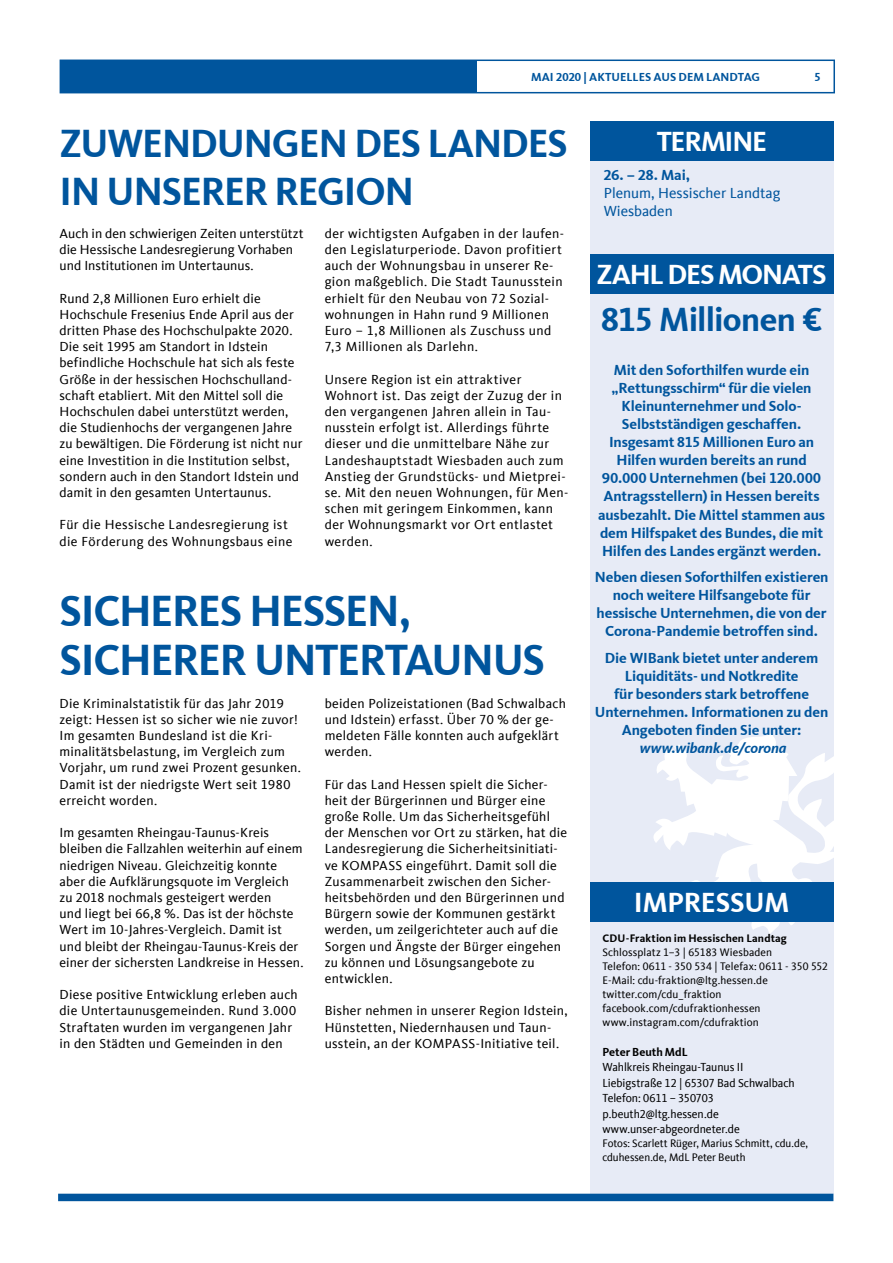
<style>
.page{position:relative;width:893px;height:1263px;background:#fff}
.page>*{position:absolute;margin:0;border:0;box-sizing:border-box;transform-origin:0 0}
.t1{font:700 45px/49.5px "CDU Kievit Tab";letter-spacing:-.03em;color:#00559d}
.t2{font:700 40.5px/48px "CDU Kievit Tab";letter-spacing:-.025em;color:#00559d}
.t3{font:700 34.5px "CDU Kievit Tab";letter-spacing:-.02em;color:#00559d}
.t4{font:700 28.5px "CDU Kievit Tab";letter-spacing:-.04em;color:#fff}
.t5{font:700 28.5px "CDU Kievit Tab";letter-spacing:-.01em;color:#fff}
.t6{font:700 15px/18px "CDU Kievit Tab";letter-spacing:-.01em;color:#00559d;text-align:center}
.t7{font:15px/18px "CDU Kievit Tab";color:#00559d}
.t8{font:italic 700 15px "CDU Kievit Tab";letter-spacing:-.005em;color:#00559d}
.t9{font:13.5px/16.2px "CDU Kievit Tab";letter-spacing:.02em;color:#000}
.t10{font:13.5px/16.2px "CDU Kievit Tab";color:#000}
.t11{font:12px/15.5px "CDU Kievit Tab";letter-spacing:-.005em;color:#000}
.t12{font:700 12px "CDU Kievit Tab";color:#00559d}
.t13{font:700 12px "CDU Kievit Tab";color:#000}
.t14{font:11.25px/14px "CDU Kievit Tab";letter-spacing:.005em;color:#000}
.t15{font:700 11.25px "CDU Kievit Tab";letter-spacing:.015em;color:#000}
</style>
<div class="page">
<div style="left:590px;top:124px;width:243px;height:1070px;background:#e7ebf6"></div>
<svg style="left:649px;top:733px;width:185px;height:201px"></svg>
<div style="left:590px;top:881px;width:243px;height:40px;background:#00559d"></div>
<div style="left:58px;top:1194px;width:775px;height:7px;background:#00559d"></div>
<div style="left:60px;top:60px;width:775px;height:33px;border:2px solid #00559d"></div>
<div style="left:61px;top:60px;width:416px;height:32px;background:#00559d"></div>
<div style="left:590px;top:121px;width:244px;height:40px;background:#00559d"></div>
<div style="left:590px;top:254px;width:243px;height:40px;background:#00559d"></div>
<p class="t12" style="left:531px;top:70px;width:230px">MAI 2020 | AKTUELLES AUS DEM LANDTAG</p>
<p class="t12" style="left:814px;top:70px;width:8px">5</p>
<h2 class="t2" style="left:60px;top:119px;width:510px">ZUWENDUNGEN DES LANDES<br>IN UNSERER REGION</h2>
<p class="t9" style="left:325px;top:225px;width:241px">der wichtigsten Aufgaben in der laufen&shy;den Legislaturperiode. Davon profitiert auch der Wohnungsbau in unserer Re&shy;gion maßgeblich. Die Stadt Taunusstein erhielt für den Neubau von 72 Sozial&shy;wohnungen in Hahn rund 9 Millionen Euro – 1,8 Millionen als Zuschuss und 7,3 Millionen als Darlehn.</p>
<p class="t9" style="left:325px;top:371px;width:245px">Unsere Region ist ein attraktiver Wohnort ist. Das zeigt der Zuzug der in den vergangenen Jahren allein in Tau&shy;nusstein erfolgt ist. Allerdings führte dieser und die unmittelbare Nähe zur Landeshauptstadt Wiesbaden auch zum Anstieg der Grundstücks- und Mietprei&shy;se. Mit den neuen Wohnungen, für Men&shy;schen mit geringem Einkommen, kann der Wohnungsmarkt vor Ort entlastet werden.</p>
<p class="t10" style="left:60px;top:225px;width:246px">Auch in den schwierigen Zeiten unterstützt die Hessische Landesregierung Vorhaben und Institutionen im Untertaunus.</p>
<p class="t9" style="left:60px;top:290px;width:244px">Rund 2,8 Millionen Euro erhielt die Hochschule Fresenius Ende April aus der dritten Phase des Hochschulpakte 2020.<br>Die seit 1995 am Standort in Idstein befindliche Hochschule hat sich als feste Größe in der hessischen Hochschulland&shy;schaft etabliert. Mit den Mittel soll die Hochschulen dabei unterstützt werden, die Studienhochs der vergangenen Jahre zu bewältigen. Die Förderung ist nicht nur eine Investition in die Institution selbst, sondern auch in den Standort Idstein und damit in den gesamten Untertaunus.</p>
<p class="t9" style="left:60px;top:517px;width:234px">Für die Hessische Landesregierung ist die Förderung des Wohnungsbaus eine</p>
<h1 class="t1" style="left:60px;top:586px;width:487px">SICHERES HESSEN,<br>SICHERER UNTERTAUNUS</h1>
<p class="t9" style="left:325px;top:695px;width:243px">beiden Polizeistationen (Bad Schwalbach und Idstein) erfasst. Über 70 % der ge&shy;meldeten Fälle konnten auch aufgeklärt werden.</p>
<p class="t9" style="left:325px;top:776px;width:244px">Für das Land Hessen spielt die Sicher&shy;heit der Bürgerinnen und Bürger eine große Rolle. Um das Sicherheitsgefühl der Menschen vor Ort zu stärken, hat die Landesregierung die Sicherheitsinitiati&shy;ve KOMPASS eingeführt. Damit soll die Zusammenarbeit zwischen den Sicher&shy;heitsbehörden und den Bürgerinnen und Bürgern sowie der Kommunen gestärkt werden, um zeilgerichteter auch auf die Sorgen und Ängste der Bürger eingehen zu können und Lösungsangebote zu entwicklen.</p>
<p class="t9" style="left:325px;top:1003px;width:245px">Bisher nehmen in unserer Region Idstein,<br>Hünstetten, Niedernhausen und Taun&shy;usstein, an der KOMPASS-Initiative teil.</p>
<p class="t9" style="left:60px;top:695px;width:243px">Die Kriminalstatistik für das Jahr 2019 zeigt: Hessen ist so sicher wie nie zuvor!<br>Im gesamten Bundesland ist die Kri&shy;minalitätsbelastung, im Vergleich zum Vorjahr, um rund zwei Prozent gesunken.<br>Damit ist der niedrigste Wert seit 1980 erreicht worden.</p>
<p class="t9" style="left:60px;top:825px;width:246px">Im gesamten Rheingau-Taunus-Kreis bleiben die Fallzahlen weiterhin auf einem niedrigen Niveau. Gleichzeitig konnte aber die Aufklärungsquote im Vergleich zu 2018 nochmals gesteigert werden<br>und liegt bei 66,8 %. Das ist der höchste Wert im 10-Jahres-Vergleich. Damit ist und bleibt der Rheingau-Taunus-Kreis der einer der sichersten Landkreise in Hessen.</p>
<p class="t9" style="left:60px;top:987px;width:240px">Diese positive Entwicklung erleben auch die Untertaunusgemeinden. Rund 3.000<br>Straftaten wurden im vergangenen Jahr in den Städten und Gemeinden in den</p>
<h3 class="t4" style="left:657px;top:124px;width:112px">TERMINE</h3>
<p class="t6" style="left:604px;top:166px;width:88px">26. – 28. Mai,</p>
<p class="t7" style="left:604px;top:184px;width:178px">Plenum, Hessischer Landtag<br>Wiesbaden</p>
<h3 class="t4" style="left:596px;top:258px;width:232px">ZAHL DES MONATS</h3>
<h3 class="t3" style="left:601px;top:299px;width:223px">815 Millionen €</h3>
<p class="t6" style="left:598px;top:361px;width:228px">Mit den Soforthilfen wurde ein „Rettungsschirm“ für die vielen<br>Kleinunternehmer und Solo-<br>Selbstständigen geschaffen.<br>Insgesamt 815 Millionen Euro an<br>Hilfen wurden bereits an rund<br>90.000 Unternehmen (bei 120.000<br>Antragsstellern) in Hessen bereits ausbezahlt. Die Mittel stammen aus dem Hilfspaket des Bundes, die mit<br>Hilfen des Landes ergänzt werden.</p>
<p class="t6" style="left:595px;top:568px;width:235px">Neben diesen Soforthilfen existieren noch weitere Hilfsangebote für hessische Unternehmen, die von der Corona-Pandemie betroffen sind.</p>
<p class="t6" style="left:595px;top:648px;width:235px">Die WIBank bietet unter anderem<br>Liquiditäts- und Notkredite<br>für besonders stark betroffene<br>Unternehmen. Informationen zu den<br>Angeboten finden Sie unter:</p>
<p class="t8" style="left:640px;top:738px;width:148px">www.wibank.de/corona</p>
<h3 class="t5" style="left:634px;top:885px;width:157px">IMPRESSUM</h3>
<p class="t15" style="left:602px;top:932px;width:186px">CDU-Fraktion im Hessischen Landtag</p>
<p class="t14" style="left:602px;top:946px;width:227px">Schlossplatz 1–3 | 65183 Wiesbaden<br>Telefon: 0611 - 350 534 | Telefax: 0611 - 350 552<br>E-Mail: cdu-fraktion@ltg.hessen.de twitter.com/cdu_fraktion facebook.com/cdufraktionhessen www.instagram.com/cdufraktion</p>
<p class="t13" style="left:602px;top:1045px;width:87px">Peter Beuth MdL</p>
<p class="t11" style="left:602px;top:1060px;width:194px">Wahlkreis Rheingau-Taunus II<br>Liebigstraße 12 | 65307 Bad Schwalbach<br>Telefon: 0611 – 350703 p.beuth2@ltg.hessen.de www.unser-abgeordneter.de</p>
<p class="t14" style="left:602px;top:1137px;width:207px">Fotos: Scarlett Rüger, Marius Schmitt, cdu.de, cduhessen.de, MdL Peter Beuth</p>
</div>
